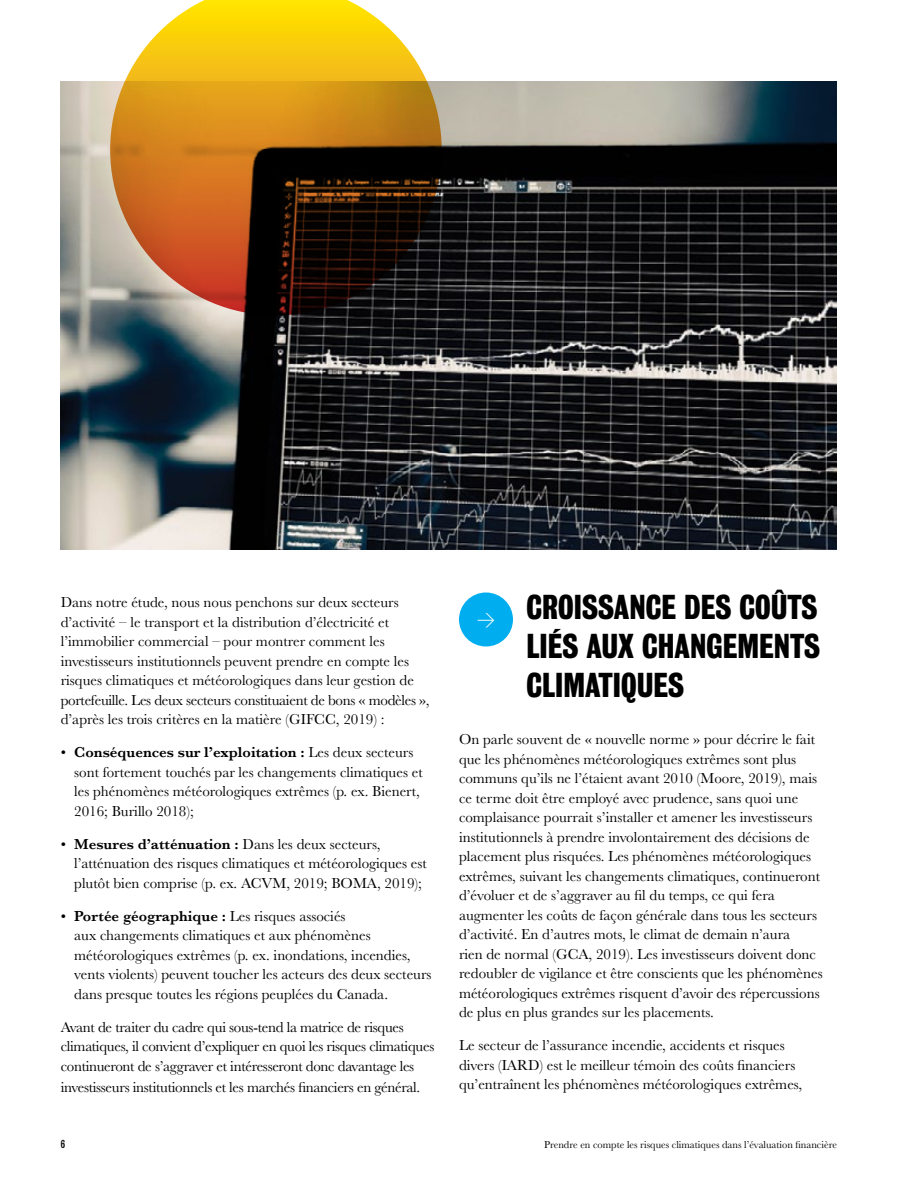
<style>
.page{position:relative;width:918px;height:1188px;background:#fff}
.page>*{position:absolute;margin:0;border:0;box-sizing:border-box;transform-origin:0 0}
.Body_Copy{font:31.5px/39px "Bureau Grotesque Three Seven";color:#000;text-align:justify}
.t1{font:18px "DIN Light Alternate";color:#fff}
.Body_Copy-2{font:15px/19.5px "Baskerville";color:#000}
.Body_Copy-3{font:15px/19.5px "Baskerville";letter-spacing:-.02em;color:#000}
.t2{font:10.5px "Baskerville";color:#000}
.t3{font:10.5px "Bureau Grotesque Three Three";color:#000}
.s1{font-weight:600}
</style>
<div class="page">
<img style="left:61px;top:81px;width:776px;height:469px">
<div style="left:459px;top:592px;width:54px;height:54px;background:#00aeef;border-radius:50%"></div>
<svg style="left:110px;top:0;width:332px;height:315px;background:#9f742c"></svg>
<p class="Body_Copy-2" style="left:61px;top:593px;width:370px">Dans notre étude, nous nous penchons sur deux secteurs d’activité – le transport et la distribution d’électricité et l’immobilier commercial – pour montrer comment les investisseurs institutionnels peuvent prendre en compte les risques climatiques et météorologiques dans leur gestion de portefeuille. Les deux secteurs constituaient de bons « modèles », d’après les trois critères en la matière (GIFCC, 2019) :</p>
<p class="Body_Copy-2" style="left:74px;top:743px;width:350px;text-indent:-14px">• <span class="s1">Conséquences sur l’exploitation :</span> Les deux secteurs sont fortement touchés par les changements climatiques et les phénomènes météorologiques extrêmes (p. ex. Bienert, 2016; Burillo 2018);</p>
<p class="Body_Copy-2" style="left:74px;top:835px;width:354px;text-indent:-14px">• <span class="s1">Mesures d’atténuation :</span> Dans les deux secteurs, l’atténuation des risques climatiques et météorologiques est plutôt bien comprise (p. ex. ACVM, 2019; BOMA, 2019);</p>
<p class="Body_Copy-2" style="left:74px;top:907px;width:359px;text-indent:-14px">• <span class="s1">Portée géographique :</span> Les risques associés<br>aux changements climatiques et aux phénomènes météorologiques extrêmes (p. ex. inondations, incendies, vents violents) peuvent toucher les acteurs des deux secteurs dans presque toutes les régions peuplées du Canada.</p>
<p class="Body_Copy-3" style="left:61px;top:1018px;width:375px">Avant de traiter du cadre qui sous-tend la matrice de risques climatiques, il convient d’expliquer en quoi les risques climatiques continueront de s’aggraver et intéresseront donc davantage les</p>
<p class="Body_Copy-3" style="left:61px;top:1078px;width:361px">investisseurs institutionnels et les marchés financiers en général.</p>
<p class="Body_Copy" style="left:526px;top:588px;width:295px">CROISSANCE DES COÛTS LIÉS AUX CHANGEMENTS CLIMATIQUES</p>
<p class="Body_Copy-2" style="left:459px;top:730px;width:365px">On parle souvent de « nouvelle norme » pour décrire le fait que les phénomènes météorologiques extrêmes sont plus communs qu’ils ne l’étaient avant 2010 (Moore, 2019), mais ce terme doit être employé avec prudence, sans quoi une complaisance pourrait s’installer et amener les investisseurs institutionnels à prendre involontairement des décisions de placement plus risquées. Les phénomènes météorologiques extrêmes, suivant les changements climatiques, continueront d’évoluer et de s’aggraver au fil du temps, ce qui fera augmenter les coûts de façon générale dans tous les secteurs d’activité. En d’autres mots, le climat de demain n’aura<br>rien de normal (GCA, 2019). Les investisseurs doivent donc redoubler de vigilance et être conscients que les phénomènes météorologiques extrêmes risquent d’avoir des répercussions de plus en plus grandes sur les placements.</p>
<p class="Body_Copy-2" style="left:459px;top:1036px;width:345px">Le secteur de l’assurance incendie, accidents et risques divers (IARD) est le meilleur témoin des coûts financiers qu’entraînent les phénomènes météorologiques extrêmes,</p>
<p class="t1" style="left:477px;top:607px;width:20px">&gt;</p>
<p class="t3" style="left:61px;top:1138px;width:6px">6</p>
<p class="t2" style="left:544px;top:1138px;width:294px">Prendre en compte les risques climatiques dans l’évaluation financière</p>
</div>
